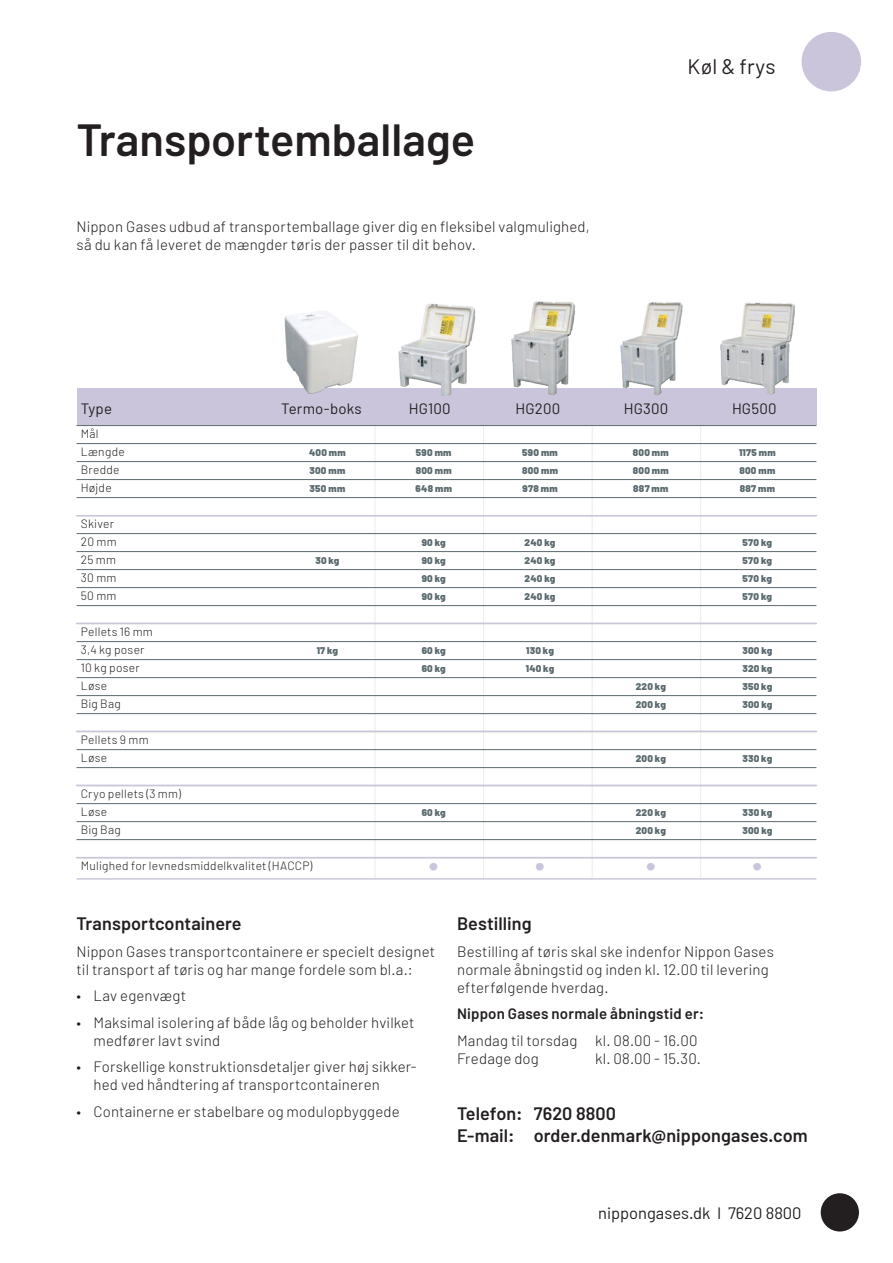
<style>
.page{position:relative;width:893px;height:1263px;background:#fff}
.page>*{position:absolute;margin:0;border:0;box-sizing:border-box;transform-origin:0 0}
.t1{font:600 45px "Barlow";color:#231f20}
.t2{font:700 27px "Gill Sans";color:#cbc5dc}
.t3{font:21px "Barlow";letter-spacing:.005em;color:#231f20}
.t4{font:600 18px/21.6px "Barlow";letter-spacing:.005em;color:#231f20}
.t5{font:16.5px "Barlow";color:#231f20}
.t6{font:300 15px/18px "Barlow";letter-spacing:.01em;color:#231f20}
.t7{font:15px "Barlow";letter-spacing:.015em;color:#231f20}
.t8{font:600 15px "Barlow";letter-spacing:.015em;color:#231f20}
.t9{font:300 12px/18px "Barlow";letter-spacing:.02em;color:#231f20}
.t10{font:900 9.75px "Barlow";letter-spacing:.025em;color:#5b6a6f}
</style>
<div class="page">
<hr style="left:375px;top:396px;width:1px;height:483px;background:#edeced">
<hr style="left:483px;top:396px;width:1px;height:483px;background:#edeced">
<hr style="left:592px;top:396px;width:1px;height:483px;background:#edeced">
<hr style="left:700px;top:396px;width:1px;height:483px;background:#edeced">
<div style="left:77px;top:388px;width:739px;height:37px;background:#cbc5dc"></div>
<div style="left:821px;top:1193px;width:38px;height:38px;background:#231f20;border-radius:50%"></div>
<img style="left:284px;top:311px;width:74px;height:83px">
<img style="left:398px;top:303px;width:78px;height:93px">
<img style="left:511px;top:301px;width:64px;height:95px">
<img style="left:620px;top:302px;width:63px;height:93px">
<img style="left:720px;top:302px;width:75px;height:93px">
<hr style="left:77px;top:425px;width:739px;height:1px;background:#5b6a6f">
<hr style="left:77px;top:443px;width:739px;height:1px;background:#5b6a6f">
<hr style="left:77px;top:461px;width:739px;height:1px;background:#5b6a6f">
<hr style="left:77px;top:479px;width:739px;height:1px;background:#5b6a6f">
<hr style="left:77px;top:497px;width:739px;height:1px;background:#5b6a6f">
<hr style="left:77px;top:533px;width:739px;height:1px;background:#5b6a6f">
<hr style="left:77px;top:551px;width:739px;height:1px;background:#5b6a6f">
<hr style="left:77px;top:569px;width:739px;height:1px;background:#5b6a6f">
<hr style="left:77px;top:587px;width:739px;height:1px;background:#5b6a6f">
<hr style="left:77px;top:605px;width:739px;height:1px;background:#5b6a6f">
<hr style="left:77px;top:641px;width:739px;height:1px;background:#5b6a6f">
<hr style="left:77px;top:659px;width:739px;height:1px;background:#5b6a6f">
<hr style="left:77px;top:677px;width:739px;height:1px;background:#5b6a6f">
<hr style="left:77px;top:695px;width:739px;height:1px;background:#5b6a6f">
<hr style="left:77px;top:713px;width:739px;height:1px;background:#5b6a6f">
<hr style="left:77px;top:749px;width:739px;height:1px;background:#5b6a6f">
<hr style="left:77px;top:767px;width:739px;height:1px;background:#5b6a6f">
<hr style="left:77px;top:803px;width:739px;height:1px;background:#5b6a6f">
<hr style="left:77px;top:821px;width:739px;height:1px;background:#5b6a6f">
<hr style="left:77px;top:839px;width:739px;height:1px;background:#5b6a6f">
<hr style="left:77px;top:515px;width:739px;height:1px;background:#cbc5dc">
<hr style="left:77px;top:622px;width:739px;height:2px;background:#cbc5dc">
<hr style="left:77px;top:730px;width:739px;height:2px;background:#cbc5dc">
<hr style="left:77px;top:784px;width:739px;height:2px;background:#cbc5dc">
<hr style="left:77px;top:857px;width:739px;height:1px;background:#cbc5dc">
<hr style="left:77px;top:878px;width:739px;height:2px;background:#cbc5dc">
<div style="left:801px;top:32px;width:60px;height:59px;background:#cbc5dc;border-radius:50%"></div>
<h1 class="t1" style="left:77px;top:111px;width:400px">Transportemballage</h1>
<p class="t6" style="left:77px;top:217px;width:515px">Nippon Gases udbud af transportemballage giver dig en fleksibel valgmulighed, så du kan få leveret de mængder tøris der passer til dit behov.</p>
<h3 class="t3" style="left:688px;top:53px;width:89px">Køl &amp; frys</h3>
<p class="t7" style="left:81px;top:399px;width:33px">Type</p>
<p class="t7" style="left:281px;top:399px;width:82px">Termo-boks</p>
<p class="t7" style="left:409px;top:399px;width:43px">HG100</p>
<p class="t7" style="left:516px;top:399px;width:46px">HG200</p>
<p class="t7" style="left:624px;top:399px;width:46px">HG300</p>
<p class="t7" style="left:732px;top:399px;width:46px">HG500</p>
<p class="t9" style="left:81px;top:424px;width:45px">Mål<br>Længde</p>
<p class="t10" style="left:309px;top:446px;width:38px">400 mm</p>
<p class="t10" style="left:416px;top:446px;width:37px">590 mm</p>
<p class="t10" style="left:522px;top:446px;width:37px">590 mm</p>
<p class="t10" style="left:633px;top:446px;width:37px">800 mm</p>
<p class="t10" style="left:739px;top:446px;width:38px">1175 mm</p>
<p class="t9" style="left:81px;top:460px;width:40px">Bredde</p>
<p class="t10" style="left:309px;top:464px;width:37px">300 mm</p>
<p class="t10" style="left:416px;top:464px;width:37px">800 mm</p>
<p class="t10" style="left:522px;top:464px;width:37px">800 mm</p>
<p class="t10" style="left:633px;top:464px;width:37px">800 mm</p>
<p class="t10" style="left:739px;top:464px;width:37px">800 mm</p>
<p class="t9" style="left:81px;top:478px;width:32px">Højde</p>
<p class="t10" style="left:310px;top:482px;width:37px">350 mm</p>
<p class="t10" style="left:416px;top:482px;width:38px">648 mm</p>
<p class="t10" style="left:522px;top:482px;width:37px">978 mm</p>
<p class="t10" style="left:633px;top:482px;width:37px">887 mm</p>
<p class="t10" style="left:740px;top:482px;width:37px">887 mm</p>
<p class="t9" style="left:81px;top:514px;width:37px">Skiver<br>20 mm</p>
<p class="t10" style="left:422px;top:536px;width:26px">90 kg</p>
<p class="t10" style="left:525px;top:536px;width:32px">240 kg</p>
<p class="t10" style="left:743px;top:536px;width:31px">570 kg</p>
<p class="t9" style="left:81px;top:550px;width:37px">25 mm</p>
<p class="t10" style="left:315px;top:554px;width:26px">30 kg</p>
<p class="t10" style="left:422px;top:554px;width:26px">90 kg</p>
<p class="t10" style="left:525px;top:554px;width:32px">240 kg</p>
<p class="t10" style="left:743px;top:554px;width:31px">570 kg</p>
<p class="t9" style="left:81px;top:568px;width:37px">30 mm</p>
<p class="t10" style="left:422px;top:572px;width:26px">90 kg</p>
<p class="t10" style="left:525px;top:572px;width:32px">240 kg</p>
<p class="t10" style="left:743px;top:572px;width:31px">570 kg</p>
<p class="t9" style="left:81px;top:586px;width:37px">50 mm</p>
<p class="t10" style="left:422px;top:590px;width:26px">90 kg</p>
<p class="t10" style="left:525px;top:590px;width:32px">240 kg</p>
<p class="t10" style="left:743px;top:590px;width:31px">570 kg</p>
<p class="t9" style="left:81px;top:622px;width:74px">Pellets 16 mm<br>3,4 kg poser</p>
<p class="t10" style="left:317px;top:644px;width:23px">17 kg</p>
<p class="t10" style="left:422px;top:644px;width:26px">60 kg</p>
<p class="t10" style="left:526px;top:644px;width:29px">130 kg</p>
<p class="t10" style="left:742px;top:644px;width:32px">300 kg</p>
<p class="t9" style="left:81px;top:658px;width:60px">10 kg poser</p>
<p class="t10" style="left:422px;top:662px;width:26px">60 kg</p>
<p class="t10" style="left:526px;top:662px;width:30px">140 kg</p>
<p class="t10" style="left:742px;top:662px;width:31px">320 kg</p>
<p class="t9" style="left:81px;top:676px;width:28px">Løse</p>
<p class="t10" style="left:636px;top:680px;width:32px">220 kg</p>
<p class="t10" style="left:742px;top:680px;width:31px">350 kg</p>
<p class="t9" style="left:81px;top:694px;width:42px">Big Bag</p>
<p class="t10" style="left:636px;top:698px;width:32px">200 kg</p>
<p class="t10" style="left:742px;top:698px;width:32px">300 kg</p>
<p class="t9" style="left:81px;top:730px;width:69px">Pellets 9 mm<br>Løse</p>
<p class="t10" style="left:636px;top:752px;width:32px">200 kg</p>
<p class="t10" style="left:742px;top:752px;width:31px">330 kg</p>
<p class="t9" style="left:81px;top:784px;width:102px">Cryo pellets (3 mm)<br>Løse</p>
<p class="t10" style="left:422px;top:806px;width:26px">60 kg</p>
<p class="t10" style="left:636px;top:806px;width:32px">220 kg</p>
<p class="t10" style="left:742px;top:806px;width:31px">330 kg</p>
<p class="t9" style="left:81px;top:820px;width:42px">Big Bag</p>
<p class="t10" style="left:636px;top:824px;width:32px">200 kg</p>
<p class="t10" style="left:742px;top:824px;width:32px">300 kg</p>
<p class="t9" style="left:81px;top:856px;width:233px">Mulighed for levnedsmiddelkvalitet (HACCP)</p>
<h2 class="t2" style="left:429px;top:851px;width:11px">•</h2>
<h2 class="t2" style="left:535px;top:851px;width:11px">•</h2>
<h2 class="t2" style="left:646px;top:851px;width:11px">•</h2>
<h2 class="t2" style="left:753px;top:851px;width:11px">•</h2>
<p class="t4" style="left:77px;top:913px;width:167px">Transportcontainere</p>
<p class="t6" style="left:77px;top:942px;width:360px">Nippon Gases transportcontainere er specielt designet til transport af tøris og har mange fordele som bl.a.:</p>
<p class="t6" style="left:77px;top:986px;width:111px">• Lav egenvægt</p>
<p class="t6" style="left:94px;top:1013px;width:323px;text-indent:-17px">• Maksimal isolering af både låg og beholder hvilket medfører lavt svind</p>
<p class="t6" style="left:94px;top:1057px;width:325px;text-indent:-17px">• Forskellige konstruktionsdetaljer giver høj sikker&shy;hed ved håndtering af transportcontaineren</p>
<p class="t6" style="left:77px;top:1102px;width:325px">• Containerne er stabelbare og modulopbyggede</p>
<p class="t4" style="left:457px;top:912px;width:76px">Bestilling</p>
<p class="t6" style="left:457px;top:942px;width:318px">Bestilling af tøris skal ske indenfor Nippon Gases normale åbningstid og inden kl. 12.00 til levering efterfølgende hverdag.</p>
<p class="t8" style="left:457px;top:1004px;width:248px">Nippon Gases normale åbningstid er:</p>
<p class="t6" style="left:457px;top:1031px;width:242px">Mandag til torsdag kl. 08.00 - 16.00<br>Fredage dog</p>
<p class="t6" style="left:595px;top:1049px;width:107px">kl. 08.00 - 15.30.</p>
<p class="t4" style="left:457px;top:1103px;width:352px">Telefon: 7620 8800<br>E-mail: order.denmark@nippongases.com</p>
<p class="t5" style="left:598px;top:1202px;width:205px">nippongases.dk I 7620 8800</p>
</div>
